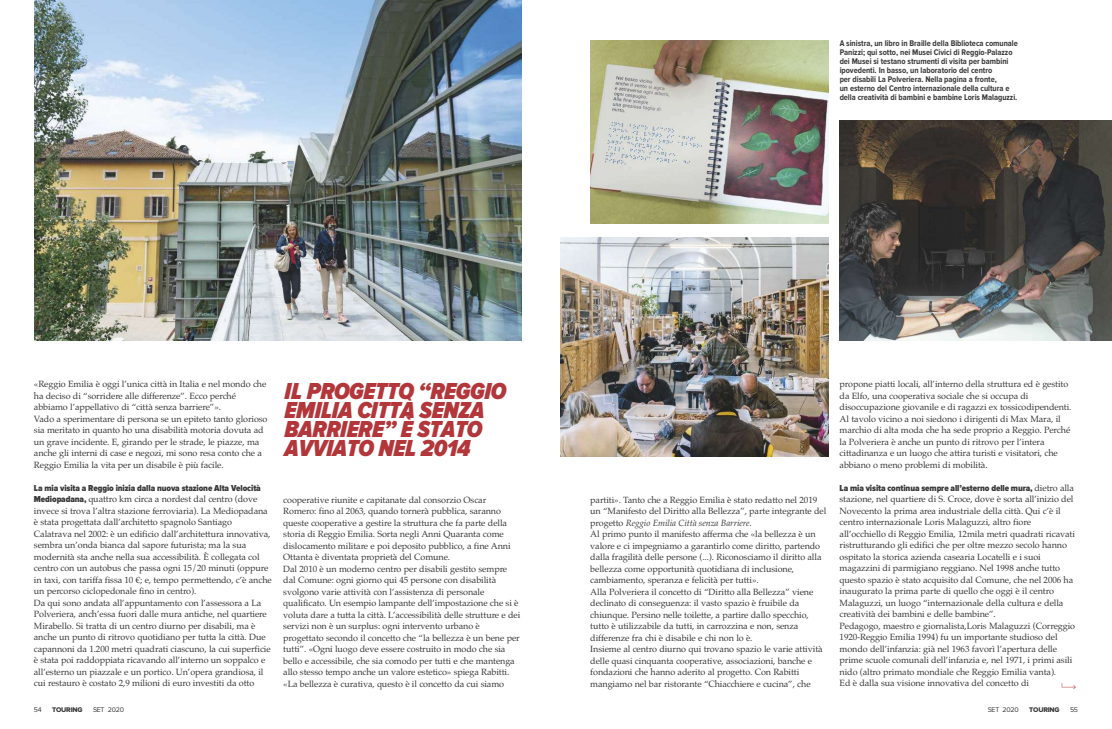
<style>
.page{position:relative;width:1112px;height:729px;background:#fff}
.page>*{position:absolute;margin:0;border:0;box-sizing:border-box;transform-origin:0 0}
.t1{font:italic 900 24px/19px "Proxima Nova Cond";letter-spacing:-.015em;color:#b3363a}
.t2{font:9px/11.5px "Palatino";letter-spacing:-.01em;color:#39383a}
.t3{font:900 9px "Proxima Nova Cond";letter-spacing:-.01em;color:#39383a}
.t4{font:700 8.5px/9px "Proxima Nova Cond";letter-spacing:-.005em;color:#39383a}
.t5{font:7px "Proxima Nova";letter-spacing:-.03em;color:#39383a}
.t6{font:7px "Proxima Nova Extrabld";letter-spacing:-.03em;color:#39383a}
.s1{font-family:"Proxima Nova Cond";font-weight:900}
.s2{font-style:italic}
.s3{font-family:"Palatino";font-weight:400}
</style>
<div class="page">
<img style="left:34px;top:0;width:487px;height:340px">
<img style="left:839px;top:121px;width:272px;height:219px">
<img style="left:560px;top:237px;width:268px;height:220px">
<img style="left:590px;top:40px;width:238px;height:184px">
<p class="t4" style="left:839px;top:40px;width:180px">A sinistra, un libro in Braille della Biblioteca comunale Panizzi; qui sotto, nei Musei Civici di Reggio-Palazzo dei Musei si testano strumenti di visita per bambini ipovedenti. In basso, un laboratorio del centro<br>per disabili La Polveriera. Nella pagina a fronte,<br>un esterno del Centro internazionale della cultura e della creatività di bambini e bambine Loris Malaguzzi.</p>
<p class="t2" style="left:34px;top:378px;width:235px">«Reggio Emilia è oggi l’unica città in Italia e nel mondo che ha deciso di “sorridere alle differenze”. Ecco perché abbiamo l’appellativo di “città senza barriere”».<br>Vado a sperimentare di persona se un epiteto tanto glorioso sia meritato in quanto ho una disabilità motoria dovuta ad un grave incidente. E, girando per le strade, le piazze, ma anche gli interni di case e negozi, mi sono resa conto che a Reggio Emilia la vita per un disabile è più facile.</p>
<p class="t3" style="left:34px;top:484px;width:228px">La mia visita a Reggio inizia dalla nuova stazione Alta Velocità</p>
<p class="t2" style="left:34px;top:493px;width:239px"><span class="s1">Mediopadana,</span> quattro km circa a nordest dal centro (dove invece si trova l’altra stazione ferroviaria). La Mediopadana è stata progettata dall’architetto spagnolo Santiago Calatrava nel 2002: è un edificio dall’architettura innovativa, sembra un’onda bianca dal sapore futurista; ma la sua modernità sta anche nella sua accessibilità. È collegata col centro con un autobus che passa ogni 15/20 minuti (oppure in taxi, con tariffa fissa 10 €; e, tempo permettendo, c’è anche un percorso ciclopedonale fino in centro).<br>Da qui sono andata all’appuntamento con l’assessora a La Polveriera, anch’essa fuori dalle mura antiche, nel quartiere Mirabello. Si tratta di un centro diurno per disabili, ma è anche un punto di ritrovo quotidiano per tutta la città. Due capannoni da 1.200 metri quadrati ciascuno, la cui superficie è stata poi raddoppiata ricavando all’interno un soppalco e all’esterno un piazzale e un portico. Un’opera grandiosa, il cui restauro è costato 2,9 milioni di euro investiti da otto</p>
<p class="t2" style="left:283px;top:493px;width:238px">cooperative riunite e capitanate dal consorzio Oscar Romero: fino al 2063, quando tornerà pubblica, saranno queste cooperative a gestire la struttura che fa parte della storia di Reggio Emilia. Sorta negli Anni Quaranta come dislocamento militare e poi deposito pubblico, a fine Anni Ottanta è diventata proprietà del Comune.<br>Dal 2010 è un moderno centro per disabili gestito sempre dal Comune: ogni giorno qui 45 persone con disabilità svolgono varie attività con l’assistenza di personale qualificato. Un esempio lampante dell’impostazione che si è voluta dare a tutta la città. L’accessibilità delle strutture e dei servizi non è un surplus: ogni intervento urbano è progettato secondo il concetto che “la bellezza è un bene per tutti”. «Ogni luogo deve essere costruito in modo che sia bello e accessibile, che sia comodo per tutti e che mantenga allo stesso tempo anche un valore estetico» spiega Rabitti. «La bellezza è curativa, questo è il concetto da cui siamo</p>
<p class="t2" style="left:590px;top:493px;width:237px">partiti». Tanto che a Reggio Emilia è stato redatto nel 2019 un “Manifesto del Diritto alla Bellezza”, parte integrante del progetto <span class="s2">Reggio Emilia Città senza Barriere</span>.<br>Al primo punto il manifesto afferma che «la bellezza è un valore e ci impegniamo a garantirlo come diritto, partendo dalla fragilità delle persone (...). Riconosciamo il diritto alla bellezza come opportunità quotidiana di inclusione, cambiamento, speranza e felicità per tutti».<br>Alla Polveriera il concetto di “Diritto alla Bellezza” viene declinato di conseguenza: il vasto spazio è fruibile da chiunque. Persino nelle toilette, a partire dallo specchio, tutto è utilizzabile da tutti, in carrozzina e non, senza differenze fra chi è disabile e chi non lo è.<br>Insieme al centro diurno qui trovano spazio le varie attività delle quasi cinquanta cooperative, associazioni, banche e fondazioni che hanno aderito al progetto. Con Rabitti mangiamo nel bar ristorante “Chiacchiere e cucina”, che</p>
<h1 class="t1" style="left:284px;top:383px;width:223px">IL PROGETTO “REGGIO<br>EMILIA CITTÀ SENZA<br>BARRIERE” È STATO<br>AVVIATO NEL 2014</h1>
<p class="t2" style="left:839px;top:378px;width:233px">propone piatti locali, all’interno della struttura ed è gestito da Elfo, una cooperativa sociale che si occupa di disoccupazione giovanile e di ragazzi ex tossicodipendenti.<br>Al tavolo vicino a noi siedono i dirigenti di Max Mara, il marchio di alta moda che ha sede proprio a Reggio. Perché la Polveriera è anche un punto di ritrovo per l’intera cittadinanza e un luogo che attira turisti e visitatori, che abbiano o meno problemi di mobilità.</p>
<p class="t3" style="left:839px;top:484px;width:236px">La mia visita continua sempre all’esterno delle mura, <span class="s3">dietro alla</span></p>
<p class="t2" style="left:839px;top:493px;width:237px">stazione, nel quartiere di S. Croce, dove è sorta all’inizio del Novecento la prima area industriale della città. Qui c’è il centro internazionale Loris Malaguzzi, altro fiore all’occhiello di Reggio Emilia, 12mila metri quadrati ricavati ristrutturando gli edifici che per oltre mezzo secolo hanno ospitato la storica azienda casearia Locatelli e i suoi magazzini di parmigiano reggiano. Nel 1998 anche tutto questo spazio è stato acquisito dal Comune, che nel 2006 ha inaugurato la prima parte di quello che oggi è il centro Malaguzzi, un luogo “internazionale della cultura e della creatività dei bambini e delle bambine”.<br>Pedagogo, maestro e giornalista,Loris Malaguzzi (Correggio 1920-Reggio Emilia 1994) fu un importante studioso del mondo dell’infanzia: già nel 1963 favorì l’apertura delle prime scuole comunali dell’infanzia e, nel 1971, i primi asili nido (altro primato mondiale che Reggio Emilia vanta).<br>Ed è dalla sua visione innovativa del concetto di</p>
<p class="t5" style="left:34px;top:707px;width:9px">54</p>
<p class="t6" style="left:52px;top:707px;width:32px">TOURING</p>
<p class="t5" style="left:93px;top:707px;width:33px">SET 2020</p>
<p class="t5" style="left:987px;top:707px;width:33px">SET 2020</p>
<p class="t6" style="left:1029px;top:707px;width:32px">TOURING</p>
<p class="t5" style="left:1069px;top:707px;width:10px">55</p>
</div>
